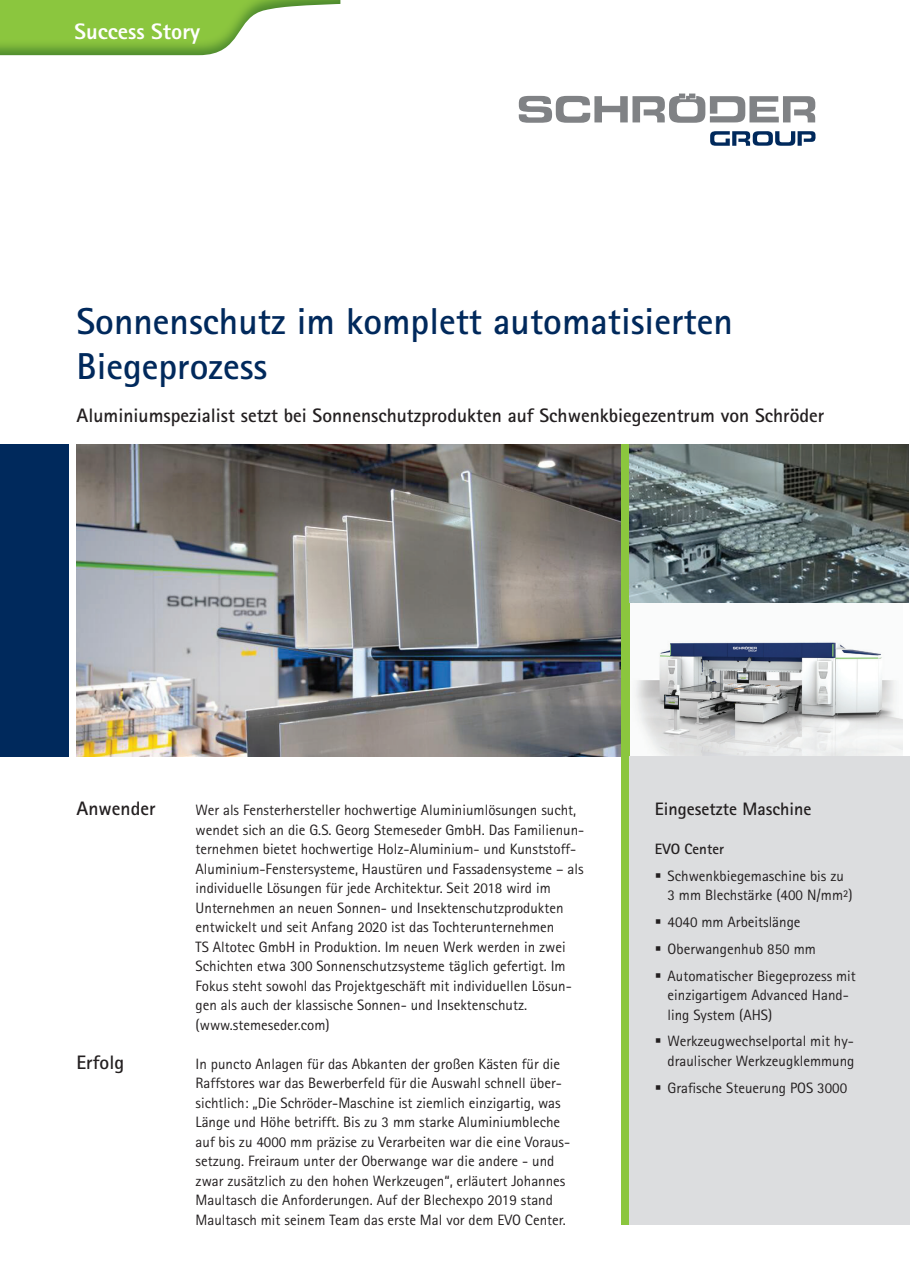
<style>
.page{position:relative;width:910px;height:1280px;background:#fff}
.page>*{position:absolute;margin:0;border:0;box-sizing:border-box;transform-origin:0 0}
.t1{font:700 37.5px/45px "Agfa Rotis Sans Serif";color:#00295c}
.t2{font:800 22.35px "Agfa Rotis Sans Serif";color:#fff}
.t3{font:700 19.5px "Agfa Rotis Sans Serif";color:#231f20}
.t4{font:700 18px "Agfa Rotis Sans Serif";color:#231f20}
.t5{font:15px/19.5px "Agfa Rotis Sans Serif";color:#231f20}
.t6{font:700 15px "Agfa Rotis Sans Serif";color:#231f20}
</style>
<div class="page">
<div style="left:0;top:445px;width:68px;height:312px;background:#00295c"></div>
<svg style="left:519px;top:94px;width:296px;height:29px"></svg>
<svg style="left:710px;top:131px;width:106px;height:15px"></svg>
<img style="left:0;top:0;width:340px;height:55px">
<div style="left:621px;top:445px;width:8px;height:780px;background:#8bc63e"></div>
<div style="left:629px;top:757px;width:281px;height:468px;background:#dcdddf"></div>
<img style="left:629px;top:445px;width:280px;height:158px">
<img style="left:77px;top:445px;width:544px;height:312px">
<img style="left:635px;top:642px;width:267px;height:113px">
<h2 class="t2" style="left:75px;top:17px;width:127px">Success Story</h2>
<h1 class="t1" style="left:77px;top:298px;width:658px">Sonnenschutz im komplett automatisierten<br>Biegeprozess</h1>
<h3 class="t3" style="left:77px;top:403px;width:749px">Aluminiumspezialist setzt bei Sonnenschutzprodukten auf Schwenkbiegezentrum von Schröder</h3>
<h3 class="t3" style="left:77px;top:796px;width:81px">Anwender</h3>
<p class="t5" style="left:196px;top:800px;width:390px">Wer als Fensterhersteller hochwertige Aluminiumlösungen sucht, wendet sich an die G.S. Georg Stemeseder GmbH. Das Familienun&shy;ternehmen bietet hochwertige Holz-Aluminium- und Kunststoff-Aluminium-Fenstersysteme, Haustüren und Fassadensysteme – als individuelle Lösungen für jede Architektur. Seit 2018 wird im Unternehmen an neuen Sonnen- und Insektenschutzprodukten entwickelt und seit Anfang 2020 ist das Tochterunternehmen<br>TS Altotec GmbH in Produktion. Im neuen Werk werden in zwei Schichten etwa 300 Sonnenschutzsysteme täglich gefertigt. Im Fokus steht sowohl das Projektgeschäft mit individuellen Lösun&shy;gen als auch der klassische Sonnen- und Insektenschutz. (www.stemeseder.com)</p>
<h3 class="t3" style="left:77px;top:1050px;width:49px">Erfolg</h3>
<p class="t5" style="left:196px;top:1054px;width:376px">In puncto Anlagen für das Abkanten der großen Kästen für die Raffstores war das Bewerberfeld für die Auswahl schnell über&shy;sichtlich: „Die Schröder-Maschine ist ziemlich einzigartig, was Länge und Höhe betrifft. Bis zu 3 mm starke Aluminiumbleche auf bis zu 4000 mm präzise zu Verarbeiten war die eine Voraus&shy;setzung. Freiraum unter der Oberwange war die andere - und zwar zusätzlich zu den hohen Werkzeugen“, erläutert Johannes Maultasch die Anforderungen. Auf der Blechexpo 2019 stand Maultasch mit seinem Team das erste Mal vor dem EVO Center.</p>
<p class="t4" style="left:655px;top:798px;width:158px">Eingesetzte Maschine</p>
<p class="t6" style="left:655px;top:839px;width:71px">EVO Center</p>
<p class="t5" style="left:668px;top:866px;width:186px;text-indent:-13px">▪ Schwenkbiegemaschine bis zu<br>3 mm Blechstärke (400 N/mm²)</p>
<p class="t5" style="left:655px;top:912px;width:147px">▪ 4040 mm Arbeitslänge</p>
<p class="t5" style="left:655px;top:939px;width:163px">▪ Oberwangenhub 850 mm</p>
<p class="t5" style="left:668px;top:966px;width:190px;text-indent:-13px">▪ Automatischer Biegeprozess mit einzigartigem Advanced Hand&shy;ling System (AHS)</p>
<p class="t5" style="left:655px;top:1031px;width:201px;text-align:right">▪ Werkzeugwechselportal mit hy&shy;draulischer Werkzeugklemmung</p>
<p class="t5" style="left:655px;top:1077px;width:194px">▪ Grafische Steuerung POS 3000</p>
</div>
